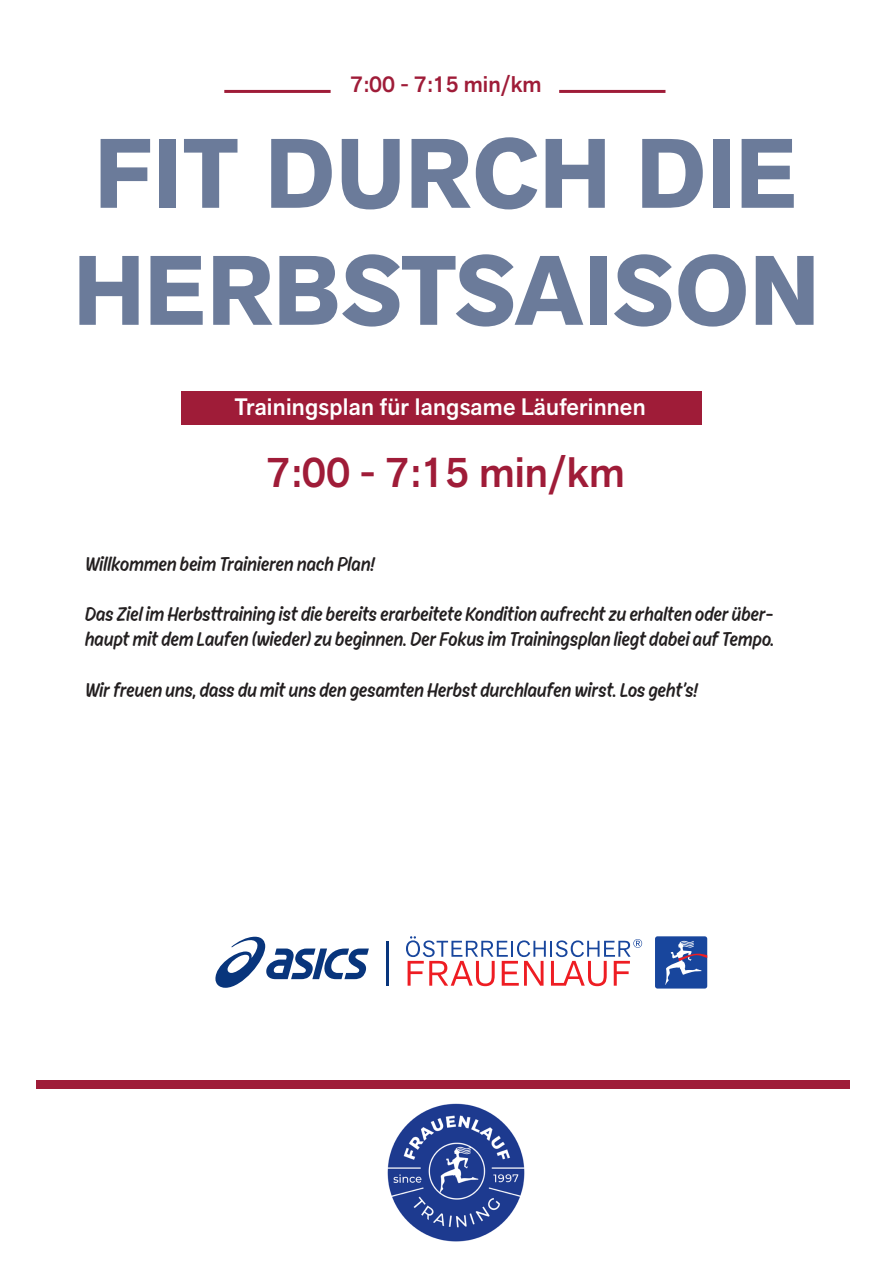
<style>
.page{position:relative;width:893px;height:1263px;background:#fff}
.page>*{position:absolute;margin:0;border:0;box-sizing:border-box;transform-origin:0 0}
.t1{font:700 97.5px "Akzid Grtsk Next";letter-spacing:.01em;color:#6b7b9a}
.t2{font:500 42.15px "Akzid Grtsk Next";color:#9f1c38}
.t3{font:500 23.55px "Akzid Grtsk Next";letter-spacing:.01em;color:#fff}
.t4{font:500 22.5px "Akzid Grtsk Next";color:#9f1c38}
.t5{font:100 21px/25.2px "Ahkio";color:#231f20}
</style>
<div class="page">
<hr style="left:559px;top:90px;width:106px;height:3px;background:#9f1c38">
<hr style="left:224px;top:90px;width:107px;height:3px;background:#9f1c38">
<div style="left:36px;top:1080px;width:814px;height:9px;background:#9f1c38"></div>
<div style="left:181px;top:391px;width:520px;height:33px;background:#9f1c38"></div>
<svg style="left:215px;top:937px;width:154px;height:51px"></svg>
<svg style="left:406px;top:936px;width:236px;height:50px"></svg>
<div style="left:655px;top:936px;width:52px;height:52px;background:#18469d;border-radius:3px"></div>
<svg style="left:665px;top:941px;width:42px;height:44px"></svg>
<hr style="left:387px;top:941px;width:2px;height:44px;background:#08357c">
<img style="left:387px;top:1103px;width:138px;height:139px">
<p class="t4" style="left:350px;top:70px;width:193px">7:00 - 7:15 min/km</p>
<p class="t1" style="left:95px;top:110px;width:704px">FIT DURCH DIE</p>
<p class="t1" style="left:74px;top:227px;width:746px">HERBSTSAISON</p>
<p class="t3" style="left:235px;top:392px;width:412px">Trainingsplan für langsame Läuferinnen</p>
<p class="t2" style="left:266px;top:445px;width:360px">7:00 - 7:15 min/km</p>
<p class="t5" style="left:85px;top:551px;width:291px">Willkommen beim Trainieren nach Plan!</p>
<p class="t5" style="left:85px;top:601px;width:691px">Das Ziel im Herbsttraining ist die bereits erarbeitete Kondition aufrecht zu erhalten oder über&shy;haupt mit dem Laufen (wieder) zu beginnen. Der Fokus im Trainingsplan liegt dabei auf Tempo.</p>
<p class="t5" style="left:85px;top:677px;width:614px">Wir freuen uns, dass du mit uns den gesamten Herbst durchlaufen wirst. Los geht’s!</p>
</div>
